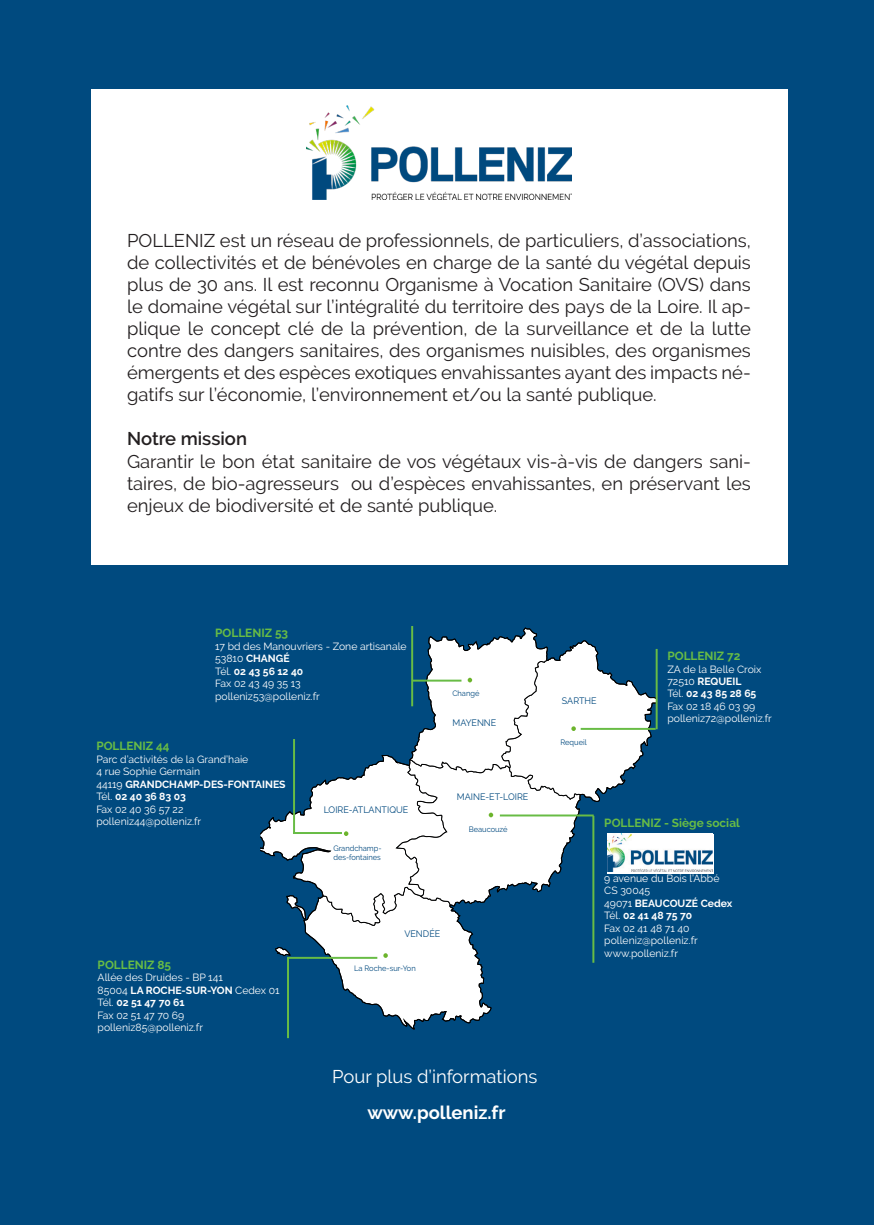
<style>
.page{position:relative;width:874px;height:1225px;background:#fff}
.page>*{position:absolute;margin:0;border:0;box-sizing:border-box;transform-origin:0 0}
.t1{font:18.4px/22px "Raleway";color:#231f20;text-align:justify}
.t2{font:18.4px "Raleway";color:#fff}
.t3{font:700 18.4px "Raleway";color:#fff}
.t4{font:600 18.4px "Raleway";color:#231f20}
.t5{font:700 11.8px "Raleway";color:#68bc45}
.t6{font:10.4px "Raleway";color:#fff}
.t7{font:700 10.4px/12.4px "Raleway";color:#fff}
.t8{font:9.4px "Raleway";color:#00497f;scale:.96 1}
.t9{font:7.8px/9.4px "Raleway";color:#00497f;scale:.96 1}
.s1{font-weight:400}
</style>
<div class="page">
<div style="left:0;top:0;width:873px;height:1225px;background:#004a7f"></div>
<svg style="left:656px;top:833px;width:57px;height:40px"></svg>
<img style="left:656px;top:833px;width:56px;height:38px">
<svg style="left:260px;top:628px;width:396px;height:401px"></svg>
<hr style="left:412px;top:679px;width:49px;height:2px;background:#68bc45">
<hr style="left:293px;top:832px;width:49px;height:2px;background:#68bc45">
<hr style="left:580px;top:728px;width:75px;height:2px;background:#68bc45">
<hr style="left:499px;top:814px;width:94px;height:2px;background:#68bc45">
<hr style="left:287px;top:957px;width:90px;height:2px;background:#68bc45">
<hr style="left:411px;top:626px;width:2px;height:80px;background:#68bc45">
<hr style="left:293px;top:739px;width:2px;height:93px;background:#68bc45">
<hr style="left:287px;top:957px;width:2px;height:81px;background:#68bc45">
<hr style="left:592px;top:816px;width:2px;height:146px;background:#68bc45">
<hr style="left:655px;top:649px;width:2px;height:80px;background:#68bc45">
<div style="left:91px;top:89px;width:696px;height:475px;background:#fff"></div>
<img style="left:306px;top:106px;width:265px;height:94px">
<p class="t1" style="left:127px;top:229px;width:625px">POLLENIZ est un réseau de professionnels, de particuliers, d’associations, de collectivités et de bénévoles en charge de la santé du végétal depuis plus de 30 ans. Il est reconnu Organisme à Vocation Sanitaire (OVS) dans le domaine végétal sur l’intégralité du territoire des pays de la Loire. Il ap&shy;plique le concept clé de la prévention, de la surveillance et de la lutte contre des dangers sanitaires, des organismes nuisibles, des organismes émergents et des espèces exotiques envahissantes ayant des impacts né&shy;gatifs sur l’économie, l’environnement et/ou la santé publique.</p>
<p class="t4" style="left:127px;top:428px;width:121px">Notre mission</p>
<p class="t1" style="left:127px;top:450px;width:625px">Garantir le bon état sanitaire de vos végétaux vis-à-vis de dangers sani&shy;taires, de bio-agresseurs ou d’espèces envahissantes, en préservant les enjeux de biodiversité et de santé publique.</p>
<p class="t5" style="left:215px;top:626px;width:74px">POLLENIZ 53</p>
<p class="t6" style="left:215px;top:640px;width:193px">17 bd des Manouvriers - Zone artisanale</p>
<p class="t7" style="left:215px;top:652px;width:76px"><span class="s1">53810</span> CHANGÉ</p>
<p class="t7" style="left:215px;top:664px;width:90px"><span class="s1">Tél.</span> 02 43 56 12 40</p>
<p class="t6" style="left:215px;top:677px;width:87px">Fax 02 43 49 35 13</p>
<p class="t6" style="left:215px;top:690px;width:106px">polleniz53@polleniz.fr</p>
<p class="t9" style="left:452px;top:689px;width:30px">Changé</p>
<p class="t8" style="left:452px;top:717px;width:47px">MAYENNE</p>
<p class="t8" style="left:561px;top:695px;width:38px">SARTHE</p>
<p class="t5" style="left:667px;top:649px;width:75px">POLLENIZ 72</p>
<p class="t6" style="left:667px;top:663px;width:95px">ZA de la Belle Croix</p>
<p class="t7" style="left:667px;top:675px;width:76px"><span class="s1">72510</span> REQUEIL</p>
<p class="t7" style="left:667px;top:687px;width:90px"><span class="s1">Tél.</span> 02 43 85 28 65</p>
<p class="t6" style="left:667px;top:700px;width:89px">Fax 02 18 46 03 99</p>
<p class="t6" style="left:667px;top:712px;width:106px">polleniz72@polleniz.fr</p>
<p class="t9" style="left:560px;top:737px;width:29px">Requeil</p>
<p class="t5" style="left:96px;top:739px;width:75px">POLLENIZ 44</p>
<p class="t6" style="left:96px;top:753px;width:153px">Parc d’activités de la Grand’haie</p>
<p class="t7" style="left:96px;top:765px;width:191px"><span class="s1">4 rue Sophie Germain<br>44119</span> GRANDCHAMP-DES-FONTAINES</p>
<p class="t7" style="left:96px;top:790px;width:91px"><span class="s1">Tél.</span> 02 40 36 83 03</p>
<p class="t6" style="left:96px;top:803px;width:89px">Fax 02 40 36 57 22</p>
<p class="t6" style="left:96px;top:815px;width:106px">polleniz44@polleniz.fr</p>
<p class="t5" style="left:604px;top:816px;width:137px">POLLENIZ - Siège social</p>
<p class="t8" style="left:456px;top:791px;width:76px">MAINE-ET-LOIRE</p>
<p class="t8" style="left:323px;top:804px;width:89px">LOIRE-ATLANTIQUE</p>
<p class="t9" style="left:468px;top:824px;width:42px">Beaucouzé</p>
<p class="t5" style="left:98px;top:958px;width:75px">POLLENIZ 85</p>
<p class="t6" style="left:98px;top:971px;width:127px">Allée des Druides - BP 141</p>
<p class="t7" style="left:98px;top:984px;width:183px"><span class="s1">85004</span> LA ROCHE-SUR-YON <span class="s1">Cedex 01</span></p>
<p class="t7" style="left:98px;top:996px;width:88px"><span class="s1">Tél.</span> 02 51 47 70 61</p>
<p class="t6" style="left:98px;top:1009px;width:88px">Fax 02 51 47 70 69</p>
<p class="t6" style="left:98px;top:1021px;width:107px">polleniz85@polleniz.fr</p>
<p class="t9" style="left:333px;top:843px;width:52px">Grandchamp&shy;des-fontaines</p>
<p class="t8" style="left:404px;top:928px;width:39px">VENDÉE</p>
<p class="t9" style="left:354px;top:963px;width:66px">La Roche-sur-Yon</p>
<p class="t2" style="left:332px;top:1066px;width:207px">Pour plus d’informations</p>
<p class="t3" style="left:367px;top:1101px;width:140px">www.polleniz.fr</p>
<p class="t6" style="left:604px;top:872px;width:117px">9 avenue du Bois l’Abbé</p>
<p class="t6" style="left:604px;top:884px;width:47px">CS 30045</p>
<p class="t7" style="left:604px;top:897px;width:129px"><span class="s1">49071</span> BEAUCOUZÉ Cedex</p>
<p class="t7" style="left:604px;top:909px;width:89px"><span class="s1">Tél.</span> 02 41 48 75 70</p>
<p class="t6" style="left:604px;top:922px;width:87px">Fax 02 41 48 71 40</p>
<p class="t6" style="left:604px;top:934px;width:95px">polleniz@polleniz.fr</p>
<p class="t6" style="left:604px;top:947px;width:75px">www.polleniz.fr</p>
</div>
